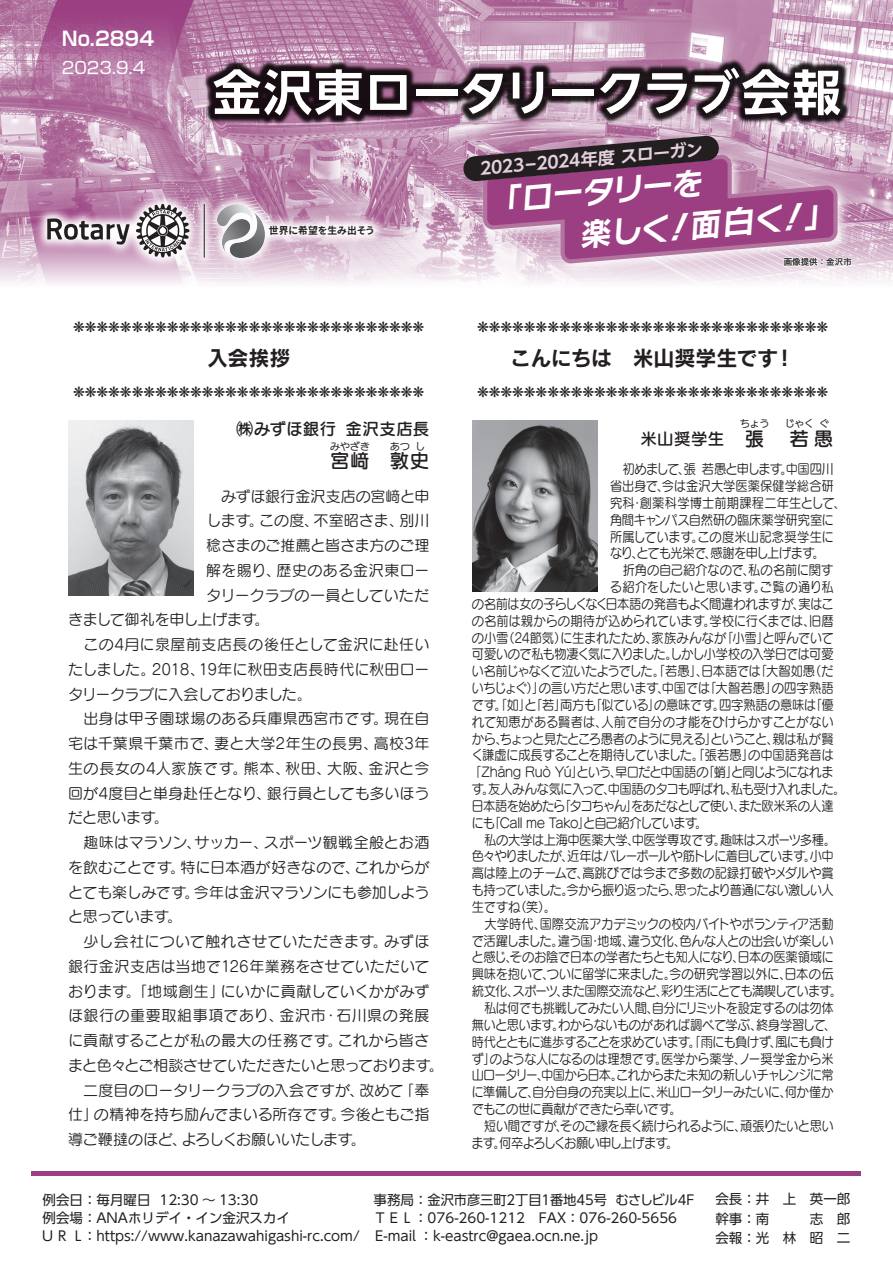
<style>
.page{position:relative;width:893px;height:1263px;background:#fff}
.page>*{position:absolute;margin:0;border:0;box-sizing:border-box;transform-origin:0 0}
.t1{font:italic 31.95px/42px "Rodin NTLG Pro B";color:#fff}
.t2{font:21px "Rodin Pro B";letter-spacing:-.02em;color:#231f20}
.t3{font:700 19.5px "Shin Go Pr 6 De";color:#fff}
.t4{font:19.5px "Seurat Pro DB";color:#231f20}
.t5{font:700 16.95px "UD Shin Go NT Pro De";color:#e4d0de}
.t6{font:16.5px "Seurat Pro DB";letter-spacing:.02em;color:#231f20}
.t7{font:16.5px "Shin Go Pr 6";color:#fff}
.t8{font:15px "Seurat Pro M";color:#231f20}
.t9{font:15px "Seurat Pro M";letter-spacing:.025em;color:#231f20}
.t10{font:15px "Seurat Pro M";letter-spacing:-.02em;color:#231f20}
.t11{font:15px "Seurat Pro M";letter-spacing:-.025em;color:#231f20}
.t12{font:15px "Seurat Pro M";letter-spacing:.02em;color:#231f20}
.t13{font:15px "Seurat Pro M";letter-spacing:.045em;color:#231f20}
.t14{font:15px "Seurat Pro M";letter-spacing:.04em;color:#231f20}
.t15{font:15px "Seurat Pro M";letter-spacing:.03em;color:#231f20}
.t16{font:15px "Seurat Pro M";letter-spacing:-.055em;color:#231f20}
.t17{font:15px "Seurat Pro M";letter-spacing:-.03em;color:#231f20}
.t18{font:13.5px "Seurat Pro M";letter-spacing:-.04em;color:#231f20;scale:.91 1}
.t19{font:13.5px/19.5px "UD Shin Go Pr 6";color:#231f20}
.t20{font:13.5px "Seurat Pro M";letter-spacing:-.06em;color:#231f20;scale:.91 1}
.t21{font:13.5px "Seurat Pro M";letter-spacing:-.02em;color:#231f20;scale:.91 1}
.t22{font:13.5px "Seurat Pro M";letter-spacing:-.065em;color:#231f20;scale:.91 1}
.t23{font:13.5px "Seurat Pro M";letter-spacing:-.005em;color:#231f20;scale:.91 1}
.t24{font:13.5px "Seurat Pro M";letter-spacing:-.01em;color:#231f20;scale:.91 1}
.t25{font:13.5px "Seurat Pro M";letter-spacing:-.015em;color:#231f20;scale:.91 1}
.t26{font:13.5px "Seurat Pro M";letter-spacing:-.085em;color:#231f20;scale:.91 1}
.t27{font:13.5px "Seurat Pro M";letter-spacing:-.075em;color:#231f20;scale:.91 1}
.t28{font:13.5px "Seurat Pro M";letter-spacing:-.07em;color:#231f20;scale:.91 1}
.t29{font:13.5px "Seurat Pro M";letter-spacing:.01em;color:#231f20;scale:.91 1}
.t30{font:13.5px "Seurat Pro M";letter-spacing:.005em;color:#231f20;scale:.91 1}
.t31{font:9.75px "Seurat Pro DB";letter-spacing:.01em;color:#231f20}
.t32{font:700 9.75px "Noto Sans CJ Kjp";color:#231f20}
.t33{font:8.55px "Hira Kaku Pro W6";color:#231f20}
.s1{font-size:19.5px}
</style>
<div class="page">
<img style="left:0;top:0;width:893px;height:219px">
<hr style="left:32px;top:1171px;width:829px;height:4px;background:#9b3f82">
<svg style="left:13px;top:0;width:187px;height:146px;background:#b476a3"></svg>
<svg style="left:433px;top:219px;width:460px;height:64px"></svg>
<img style="left:153px;top:7px;width:740px;height:169px">
<svg style="left:213px;top:69px;width:149px;height:46px"></svg>
<svg style="left:370px;top:75px;width:37px;height:35px"></svg>
<div style="left:416px;top:89px;width:41px;height:6px;background:#fff"></div>
<svg style="left:463px;top:74px;width:40px;height:33px"></svg>
<svg style="left:513px;top:72px;width:30px;height:35px"></svg>
<div style="left:553px;top:89px;width:41px;height:6px;background:#fff"></div>
<svg style="left:600px;top:74px;width:40px;height:33px"></svg>
<svg style="left:647px;top:73px;width:40px;height:34px"></svg>
<svg style="left:695px;top:68px;width:145px;height:48px"></svg>
<img style="left:446px;top:107px;width:318px;height:170px">
<img style="left:521px;top:139px;width:360px;height:144px">
<img style="left:0;top:146px;width:433px;height:138px">
<svg style="left:47px;top:218px;width:83px;height:27px"></svg>
<svg style="left:136px;top:204px;width:53px;height:53px"></svg>
<svg style="left:215px;top:203px;width:53px;height:54px"></svg>
<hr style="left:204px;top:204px;width:1px;height:53px;background:#231f20">
<img style="left:218px;top:204px;width:49px;height:53px">
<svg style="left:463px;top:135px;width:390px;height:139px;background:#a87298"></svg>
<img style="left:68px;top:421px;width:125px;height:174px">
<img style="left:472px;top:421px;width:125px;height:170px">
<h3 class="t3" style="left:62px;top:23px;width:94px">No.2894</h3>
<p class="t7" style="left:62px;top:55px;width:85px">2023.9.4</p>
<p class="t32" style="left:269px;top:225px;width:108px">世界に希望を生み出そう</p>
<h2 class="t2" style="left:207px;top:344px;width:85px">入会挨拶</h2>
<p class="t6" style="left:237px;top:418px;width:194px">㈱みずほ銀行 金沢支店長</p>
<h3 class="t4" style="left:330px;top:448px;width:41px">宮﨑</h3>
<p class="t31" style="left:330px;top:440px;width:41px">みやざき</p>
<p class="t31" style="left:390px;top:440px;width:21px">あつ</p>
<p class="t31" style="left:415px;top:440px;width:11px">し</p>
<p class="t8" style="left:206px;top:486px;width:225px">　みずほ銀行金沢支店の宮﨑と申</p>
<p class="t8" style="left:206px;top:511px;width:225px">します。この度、不室昭さま、別川</p>
<p class="t8" style="left:206px;top:536px;width:225px">稔さまのご推薦と皆さま方のご理</p>
<p class="t8" style="left:206px;top:560px;width:225px">解を賜り、歴史のある金沢東ロー</p>
<p class="t8" style="left:206px;top:585px;width:225px">タリークラブの一員としていただ</p>
<p class="t10" style="left:68px;top:610px;width:203px">きまして御礼を申し上げます。</p>
<p class="t9" style="left:68px;top:635px;width:363px">　この4月に泉屋前支店長の後任として金沢に赴任い</p>
<p class="t8" style="left:68px;top:659px;width:363px">たしました。2018、19年に秋田支店長時代に秋田ロー</p>
<p class="t16" style="left:68px;top:684px;width:245px">タリークラブに入会しておりました。</p>
<p class="t9" style="left:68px;top:709px;width:363px">　出身は甲子園球場のある兵庫県西宮市です。現在自</p>
<p class="t12" style="left:68px;top:734px;width:363px">宅は千葉県千葉市で、妻と大学2年生の長男、高校3年</p>
<p class="t13" style="left:68px;top:758px;width:363px">生の長女の4人家族です。熊本、秋田、大阪、金沢と今</p>
<p class="t8" style="left:68px;top:783px;width:363px">回が4度目と単身赴任となり、銀行員としても多いほう</p>
<p class="t8" style="left:68px;top:808px;width:102px">だと思います。</p>
<p class="t8" style="left:68px;top:833px;width:363px">　趣味はマラソン、サッカー、スポーツ観戦全般とお酒</p>
<p class="t8" style="left:68px;top:857px;width:363px">を飲むことです。特に日本酒が好きなので、これからが</p>
<p class="t10" style="left:68px;top:882px;width:363px">とても楽しみです。今年は金沢マラソンにも参加しよう</p>
<p class="t17" style="left:68px;top:907px;width:116px">と思っています。</p>
<p class="t9" style="left:68px;top:932px;width:363px">　少し会社について触れさせていただきます。みずほ</p>
<p class="t8" style="left:68px;top:956px;width:363px">銀行金沢支店は当地で126年業務をさせていただいて</p>
<p class="t8" style="left:68px;top:981px;width:363px">おります。「地域創生」にいかに貢献していくかがみず</p>
<p class="t14" style="left:68px;top:1006px;width:363px">ほ銀行の重要取組事項であり、金沢市・石川県の発展</p>
<p class="t15" style="left:68px;top:1031px;width:363px">に貢献することが私の最大の任務です。これから皆さ</p>
<p class="t11" style="left:68px;top:1055px;width:377px">まと色々とご相談させていただきたいと思っております。</p>
<p class="t10" style="left:68px;top:1080px;width:363px">　二度目のロータリークラブの入会ですが、改めて「奉</p>
<p class="t8" style="left:68px;top:1105px;width:363px">仕」の精神を持ち励んでまいる所存です。今後ともご指</p>
<p class="t11" style="left:68px;top:1130px;width:299px">導ご鞭撻のほど、よろしくお願いいたします。</p>
<h3 class="t4" style="left:390px;top:448px;width:41px">敦史</h3>
<p class="t5" style="left:478px;top:155px;width:225px;rotate:-5deg">2023 -2024年度 スローガン</p>
<h1 class="t1" style="left:573px;top:171px;width:258px;text-indent:-87px;rotate:-5deg">「ロータリーを<br>楽しく！面白く！」</h1>
<p class="t33" style="left:784px;top:254px;width:70px">画像提供：金沢市</p>
<h2 class="t2" style="left:510px;top:344px;width:286px">こんにちは　米山奨学生です！</h2>
<p class="t31" style="left:785px;top:417px;width:31px">じゃく</p>
<p class="t31" style="left:819px;top:417px;width:11px">ぐ</p>
<p class="t18" style="left:610px;top:460px;width:247px">　初めまして、張 若愚と申します。中国四川</p>
<p class="t24" style="left:610px;top:477px;width:247px">省出身で、今は金沢大学医薬保健学総合研</p>
<p class="t29" style="left:610px;top:494px;width:260px">究科・創薬科学博士前期課程二年生として、</p>
<p class="t18" style="left:610px;top:511px;width:247px">角間キャンパス自然研の臨床薬学研究室に</p>
<p class="t30" style="left:610px;top:528px;width:247px">所属しています。この度米山記念奨学生に</p>
<p class="t20" style="left:610px;top:544px;width:238px">なり、とても光栄で、感謝を申し上げます。</p>
<p class="t24" style="left:610px;top:561px;width:247px">　折角の自己紹介なので、私の名前に関す</p>
<p class="t23" style="left:610px;top:578px;width:247px">る紹介をしたいと思います。ご覧の通り私</p>
<p class="t18" style="left:472px;top:595px;width:399px">の名前は女の子らしくなく日本語の発音もよく間違われますが、実はこ</p>
<p class="t25" style="left:472px;top:612px;width:399px">の名前は親からの期待が込められています。学校に行くまでは、旧暦</p>
<p class="t24" style="left:472px;top:629px;width:399px">の小雪（24節気）に生まれたため、家族みんなが「小雪」と呼んでいて</p>
<p class="t20" style="left:472px;top:645px;width:399px">可愛いので私も物凄く気に入りました。しかし小学校の入学日では可愛</p>
<p class="t18" style="left:472px;top:662px;width:399px">い名前じゃなくて泣いたようでした。「若愚」、日本語では「大智如愚（だ</p>
<p class="t21" style="left:472px;top:679px;width:399px">いちじょぐ）」の言い方だと思います、中国では「大智若愚」の四字熟語</p>
<p class="t21" style="left:472px;top:696px;width:399px">です。「如」と「若」両方も「似ている」の意味です。四字熟語の意味は「優</p>
<p class="t23" style="left:472px;top:713px;width:399px">れて知恵がある賢者は、人前で自分の才能をひけらかすことがない</p>
<p class="t20" style="left:472px;top:730px;width:399px">から、ちょっと見たところ愚者のように見える」ということ、親は私が賢</p>
<p class="t18" style="left:471px;top:746px;width:400px">く謙虚に成長することを期待していました。「張若愚」の中国語発音は</p>
<p class="t18" style="left:470px;top:763px;width:402px">「Zhāng Ruò Yú」という、早口だと中国語の「蛸」と同じようになれま</p>
<p class="t18" style="left:472px;top:780px;width:412px">す。友人みんな気に入って、中国語のタコも呼ばれ、私も受け入れました。</p>
<p class="t22" style="left:472px;top:797px;width:399px">日本語を始めたら「タコちゃん」をあだなとして使い、また欧米系の人達</p>
<p class="t18" style="left:471px;top:814px;width:261px">にも「Call me Tako」と自己紹介しています。</p>
<p class="t18" style="left:472px;top:831px;width:401px">　私の大学は上海中医薬大学、中医学専攻です。趣味はスポーツ多種。</p>
<p class="t26" style="left:472px;top:847px;width:399px">色々やりましたが、近年はバレーボールや筋トレに着目しています。小中</p>
<p class="t25" style="left:472px;top:864px;width:399px">高は陸上のチームで、高跳びでは今まで多数の記録打破やメダルや賞</p>
<p class="t27" style="left:472px;top:881px;width:399px">も持っていました。今から振り返ったら、思ったより普通にない激しい人</p>
<p class="t18" style="left:472px;top:898px;width:94px">生ですね（笑）。</p>
<p class="t23" style="left:472px;top:915px;width:399px">　大学時代、国際交流アカデミックの校内バイトやボランティア活動</p>
<p class="t20" style="left:472px;top:932px;width:399px">で活躍しました。違う国・地域、違う文化、色んな人との出会いが楽しい</p>
<p class="t18" style="left:472px;top:948px;width:399px">と感じ、そのお陰で日本の学者たちとも知人になり、日本の医薬領域に</p>
<p class="t18" style="left:472px;top:965px;width:399px">興味を抱いて、ついに留学に来ました。今の研究学習以外に、日本の伝</p>
<p class="t22" style="left:472px;top:982px;width:408px">統文化、スポーツ、また国際交流など、彩り生活にとても満喫しています。</p>
<p class="t18" style="left:472px;top:999px;width:399px">　私は何でも挑戦してみたい人間、自分にリミットを設定するのは勿体</p>
<p class="t18" style="left:472px;top:1016px;width:402px">無いと思います。わからないものがあれば調べて学ぶ、終身学習して、</p>
<p class="t22" style="left:472px;top:1033px;width:399px">時代とともに進歩することを求めています。「雨にも負けず、風にも負け</p>
<p class="t21" style="left:472px;top:1049px;width:399px">ず」のような人になるのは理想です。医学から薬学、ノー奨学金から米</p>
<p class="t28" style="left:472px;top:1066px;width:399px">山ロータリー、中国から日本。これからまた未知の新しいチャレンジに常</p>
<p class="t18" style="left:471px;top:1083px;width:399px">に準備して、自分自身の充実以上に、米山ロータリーみたいに、何か僅か</p>
<p class="t18" style="left:472px;top:1100px;width:232px">でもこの世に貢献ができたら幸いです。</p>
<p class="t18" style="left:472px;top:1117px;width:399px">　短い間ですが、そのご縁を長く続けられるように、頑張りたいと思い</p>
<p class="t18" style="left:472px;top:1134px;width:229px">ます。何卒よろしくお願い申し上げます。</p>
<p class="t31" style="left:740px;top:417px;width:31px">ちょう</p>
<h3 class="t4" style="left:789px;top:425px;width:46px">若愚</h3>
<p class="t6" style="left:640px;top:427px;width:125px">米山奨学生 <span class="s1">張</span></p>
<p class="t19" style="left:43px;top:1190px;width:249px;line-height:18px">例会日：毎月曜日 12:30 ～ 13:30<br>例会場：ANAホリデイ・イン金沢スカイ</p>
<p class="t19" style="left:715px;top:1189px;width:136px;text-align:justify">会長：井　上　英一郎幹事：南　　　志　郎会報：光　林　昭　二</p>
<p class="t19" style="left:374px;top:1189px;width:322px">事務局：金沢市彦三町2丁目1番地45号 むさしビル4F</p>
<p class="t19" style="left:374px;top:1207px;width:305px">ＴＥＬ：076-260-1212　FAX：076-260-5656</p>
<p class="t19" style="left:42px;top:1225px;width:558px">U ＲＬ：https://www.kanazawahigashi-rc.com/ E-mail ：k-eastrc@gaea.ocn.ne.jp</p>
</div>
